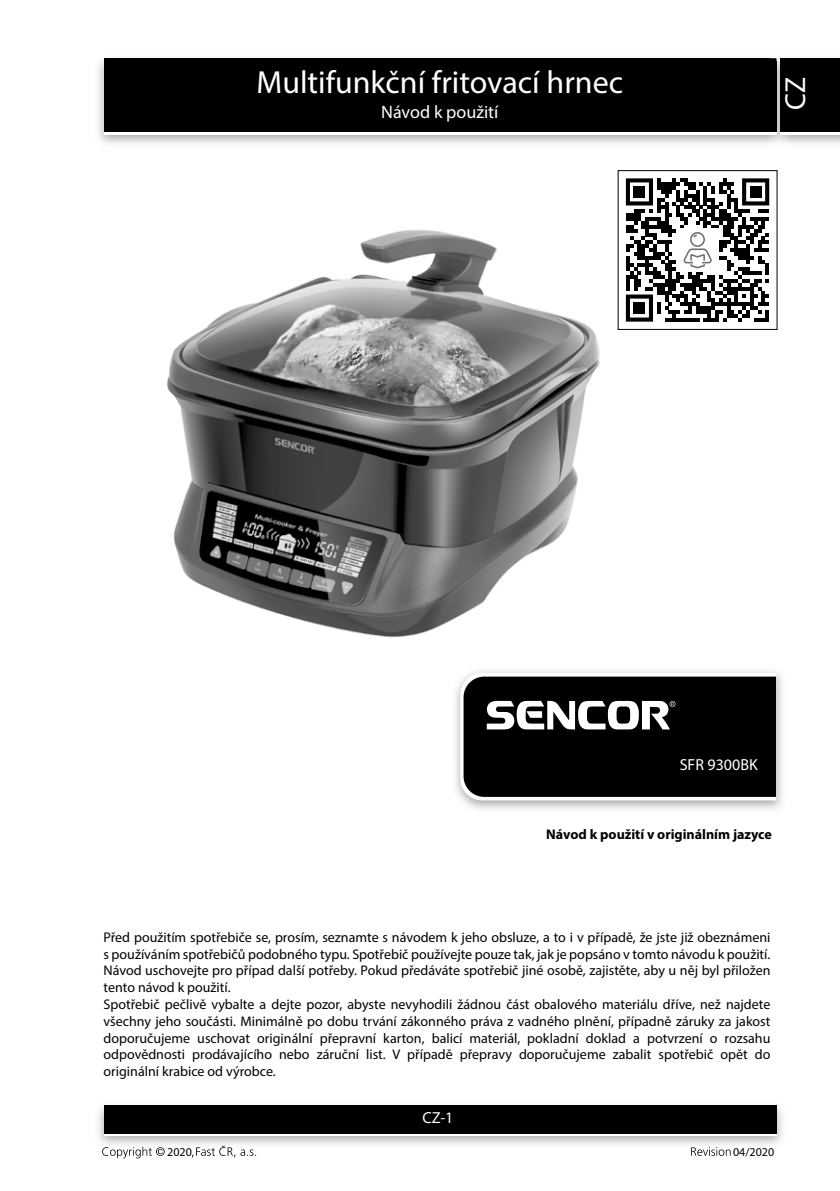
<style>
.page{position:relative;width:840px;height:1191px;background:#fff}
.page>*{position:absolute;margin:0;border:0;box-sizing:border-box;transform-origin:0 0}
.t1{font:32px "Myriad Pro";color:#fff}
.t2{font:29px "Myriad Pro";color:#fff}
.t3{font:18px "Myriad Pro";color:#fff}
.t4{font:16px "Myriad Pro";color:#fff}
.t5{font:14px/16.8px "Myriad Pro";color:#000}
.t6{font:700 14px "Myriad Pro";color:#000}
.t7{font:12px "Myriad Pro";color:#000}
</style>
<div class="page">
<div style="left:104px;top:58px;width:671px;height:74px;background:#000"></div>
<img style="left:98px;top:1105px;width:685px;height:40px">
<div style="left:104px;top:1108px;width:671px;height:28px;background:linear-gradient(to right,#fff,#fff)"></div>
<div style="left:104px;top:1105px;width:671px;height:28px;background:#000"></div>
<img style="left:768px;top:56px;width:19px;height:90px">
<svg style="left:768px;top:132px;width:7px;height:3px"></svg>
<img style="left:768px;top:58px;width:7px;height:3px">
<img style="left:768px;top:61px;width:7px;height:71px">
<div style="left:780px;top:61px;width:59px;height:74px;background:#fff"></div>
<div style="left:780px;top:58px;width:59px;height:74px;background:#000"></div>
<img style="left:455px;top:671px;width:327px;height:139px">
<svg style="left:460px;top:673px;width:315px;height:127px;background:#252525"></svg>
<svg style="left:102px;top:1146px;width:63px;height:12px"></svg>
<svg style="left:192px;top:1145px;width:64px;height:12px"></svg>
<svg style="left:691px;top:1147px;width:39px;height:8px"></svg>
<div style="left:617px;top:170px;width:160px;height:160px;border:1px solid #000"></div>
<svg style="left:625px;top:178px;width:143px;height:144px"></svg>
<img style="left:167px;top:230px;width:433px;height:408px">
<h1 class="t1" style="left:256px;top:62px;width:368px">Multifunkční fritovací hrnec</h1>
<p class="t3" style="left:381px;top:101px;width:119px">Návod k použití</p>
<h2 class="t2" style="left:777px;top:110px;width:34px;rotate:-90deg">CZ</h2>
<p class="t4" style="left:679px;top:754px;width:79px">SFR 9300BK</p>
<p class="t6" style="left:546px;top:824px;width:227px">Návod k použití v originálním jazyce</p>
<p class="t5" style="left:103px;top:928px;width:668px">Před použitím spotřebiče se, prosím, seznamte s návodem k jeho obsluze, a to i v případě, že jste již obeznámeni s používáním spotřebičů podobného typu. Spotřebič používejte pouze tak, jak je popsáno v tomto návodu k použití.<br>Návod uschovejte pro případ další potřeby. Pokud předáváte spotřebič jiné osobě, zajistěte, aby u něj byl přiložen tento návod k použití.<br>Spotřebič pečlivě vybalte a dejte pozor, abyste nevyhodili žádnou část obalového materiálu dříve, než najdete všechny jeho součásti. Minimálně po dobu trvání zákonného práva z vadného plnění, případně záruky za jakost doporučujeme uschovat originální přepravní karton, balicí materiál, pokladní doklad a potvrzení o rozsahu odpovědnosti prodávajícího nebo záruční list. V případě přepravy doporučujeme zabalit spotřebič opět do originální krabice od výrobce.</p>
<p class="t4" style="left:422px;top:1108px;width:32px">CZ-1</p>
<p class="t7" style="left:167px;top:1144px;width:26px">2020</p>
<p class="t7" style="left:732px;top:1144px;width:43px">04/2020</p>
</div>
